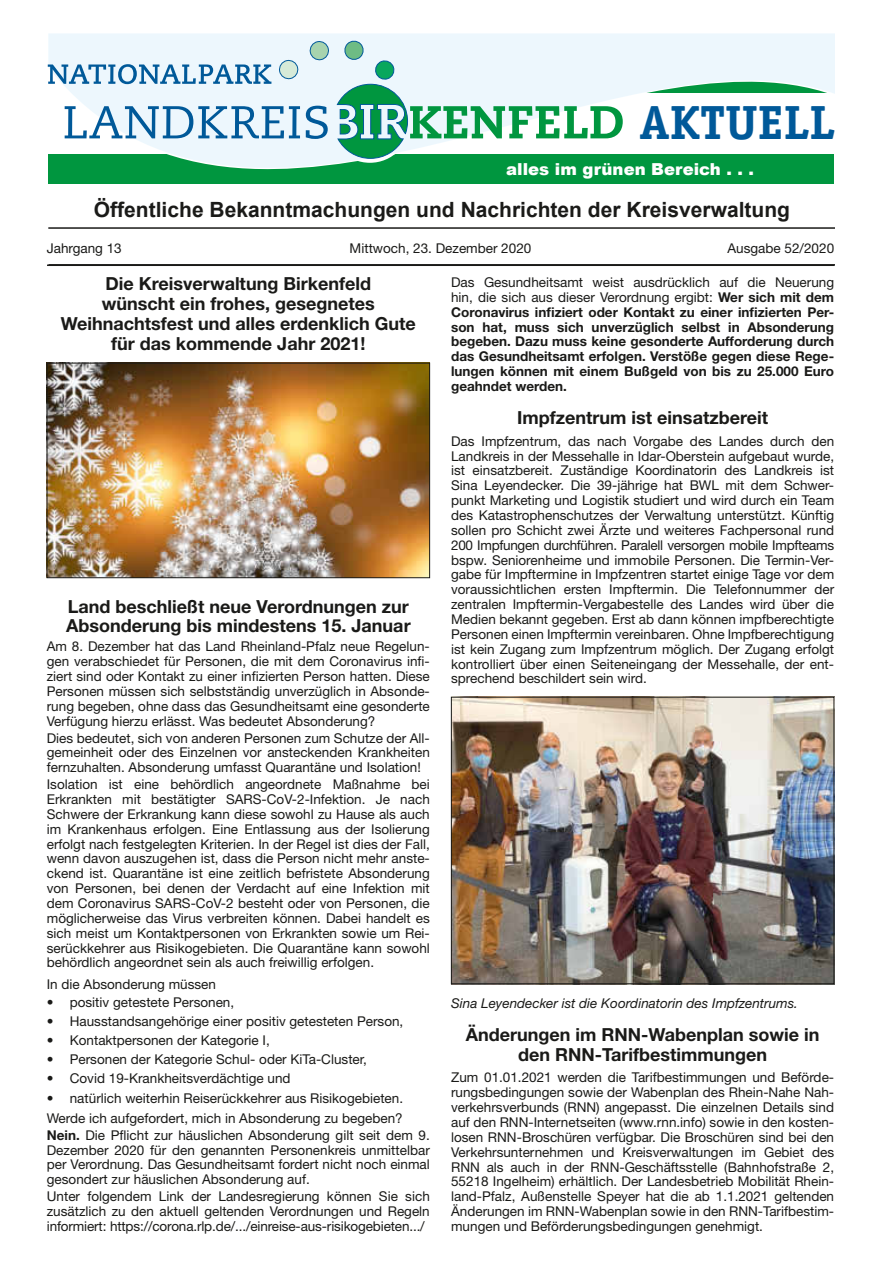
<style>
.page{position:relative;width:881px;height:1263px;background:#fff}
.page>*{position:absolute;margin:0;border:0;box-sizing:border-box;transform-origin:0 0}
.t1{font:700 48px "Officina Serif LT";color:#005999}
.t2{font:700 21px "Arial";color:#1a1a18}
.t3{font:18px/19.8px "Helvetica Neue LT Bold 4";color:#1a1a18;text-align:center}
.t4{font:900 16.5px "Arial";color:#fff}
.t5{font:13.5px/14.9px "Helvetica Neue LT Roman 17";color:#1a1a18;text-align:justify}
.t6{font:13.5px/14.9px "Helvetica Neue LT Bold 4";color:#1a1a18;text-align:justify}
.t7{font:italic 13.5px "Helvetica Neue LT";color:#1a1a18}
.s1{font-family:"Helvetica Neue LT Bold 4"}
</style>
<div class="page">
<div style="left:47px;top:64px;width:786px;height:120px;background:#00963f"></div>
<svg style="left:48px;top:33px;width:785px;height:136px;fill:#edf7fd"></svg>
<svg style="left:48px;top:64px;width:223px;height:20px;background:#92bad6"></svg>
<svg style="left:65px;top:106px;width:262px;height:33px;background:#a3c5dd"></svg>
<svg style="left:277px;top:59px;width:22px;height:21px"></svg>
<svg style="left:308px;top:40px;width:22px;height:21px"></svg>
<svg style="left:336px;top:40px;width:286px;height:119px;background:#b6dfd1"></svg>
<hr style="left:48px;top:227px;width:785px;height:2px;background:#1a1a18">
<hr style="left:47px;top:264px;width:787px;height:2px;background:#1a1a18">
<img style="left:49px;top:365px;width:378px;height:211px">
<div style="left:47px;top:363px;width:382px;height:215px;border:1px solid #1a1a18"></div>
<img style="left:453px;top:699px;width:378px;height:283px">
<div style="left:451px;top:697px;width:382px;height:287px;border:1px solid #1a1a18"></div>
<h1 class="t1" style="left:639px;top:93px;width:197px">AKTUELL</h1>
<p class="t4" style="left:506px;top:157px;width:249px">alles im grünen Bereich . . .</p>
<h2 class="t2" style="left:94px;top:196px;width:697px">Öffentliche Bekanntmachungen und Nachrichten der Kreisverwaltung</h2>
<p class="t5" style="left:47px;top:241px;width:76px">Jahrgang 13</p>
<p class="t5" style="left:349px;top:241px;width:183px">Mittwoch, 23. Dezember 2020</p>
<p class="t5" style="left:727px;top:241px;width:108px">Ausgabe 52/2020</p>
<h3 class="t3" style="left:61px;top:274px;width:356px">Die Kreisverwaltung Birkenfeld<br>wünscht ein frohes, gesegnetes Weihnachtsfest und alles erdenklich Gute für das kommende Jahr 2021!</h3>
<p class="t5" style="left:451px;top:275px;width:384px">Das Gesundheitsamt weist ausdrücklich auf die Neuerung hin, die sich aus dieser Verordnung ergibt: <span class="s1">Wer sich mit dem</span></p>
<p class="t6" style="left:451px;top:304px;width:384px">Coronavirus infiziert oder Kontakt zu einer infizierten Per&shy;son hat, muss sich unverzüglich selbst in Absonderung begeben. Dazu muss keine gesonderte Aufforderung durch das Gesundheitsamt erfolgen. Verstöße gegen diese Rege&shy;lungen können mit einem Bußgeld von bis zu 25.000 Euro geahndet werden.</p>
<h3 class="t3" style="left:517px;top:407px;width:252px">Impfzentrum ist einsatzbereit</h3>
<p class="t5" style="left:451px;top:433px;width:384px">Das Impfzentrum, das nach Vorgabe des Landes durch den Landkreis in der Messehalle in Idar-Oberstein aufgebaut wurde, ist einsatzbereit. Zuständige Koordinatorin des Landkreis ist Sina Leyendecker. Die 39-jährige hat BWL mit dem Schwer&shy;punkt Marketing und Logistik studiert und wird durch ein Team des Katastrophenschutzes der Verwaltung unterstützt. Künftig sollen pro Schicht zwei Ärzte und weiteres Fachpersonal rund 200 Impfungen durchführen. Paralell versorgen mobile Impfteams bspw. Seniorenheime und immobile Personen. Die Termin-Ver&shy;gabe für Impftermine in Impfzentren startet einige Tage vor dem voraussichtlichen ersten Impftermin. Die Telefonnummer der zentralen Impftermin-Vergabestelle des Landes wird über die Medien bekannt gegeben. Erst ab dann können impfberechtigte Personen einen Impftermin vereinbaren. Ohne Impfberechtigung ist kein Zugang zum Impfzentrum möglich. Der Zugang erfolgt kontrolliert über einen Seiteneingang der Messehalle, der ent&shy;sprechend beschildert sein wird.</p>
<h3 class="t3" style="left:66px;top:596px;width:346px;text-align:left">Land beschließt neue Verordnungen zur<br>Absonderung bis mindestens 15. Januar</h3>
<p class="t5" style="left:47px;top:639px;width:384px">Am 8. Dezember hat das Land Rheinland-Pfalz neue Regelun&shy;gen verabschiedet für Personen, die mit dem Coronavirus infi&shy;ziert sind oder Kontakt zu einer infizierten Person hatten. Diese Personen müssen sich selbstständig unverzüglich in Absonde&shy;rung begeben, ohne dass das Gesundheitsamt eine gesonderte Verfügung hierzu erlässt. Was bedeutet Absonderung?</p>
<p class="t5" style="left:47px;top:730px;width:384px">Dies bedeutet, sich von anderen Personen zum Schutze der All&shy;gemeinheit oder des Einzelnen vor ansteckenden Krankheiten fernzuhalten. Absonderung umfasst Quarantäne und Isolation!</p>
<p class="t5" style="left:47px;top:777px;width:384px">Isolation ist eine behördlich angeordnete Maßnahme bei Erkrankten mit bestätigter SARS-CoV-2-Infektion. Je nach Schwere der Erkrankung kann diese sowohl zu Hause als auch im Krankenhaus erfolgen. Eine Entlassung aus der Isolierung erfolgt nach festgelegten Kriterien. In der Regel ist dies der Fall, wenn davon auszugehen ist, dass die Person nicht mehr anste&shy;ckend ist. Quarantäne ist eine zeitlich befristete Absonderung von Personen, bei denen der Verdacht auf eine Infektion mit dem Coronavirus SARS-CoV-2 besteht oder von Personen, die möglicherweise das Virus verbreiten können. Dabei handelt es sich meist um Kontaktpersonen von Erkrankten sowie um Rei&shy;serückkehrer aus Risikogebieten. Die Quarantäne kann sowohl behördlich angeordnet sein als auch freiwillig erfolgen.</p>
<p class="t5" style="left:47px;top:977px;width:171px">In die Absonderung müssen</p>
<p class="t5" style="left:47px;top:994px;width:189px">• positiv getestete Personen,</p>
<p class="t5" style="left:47px;top:1014px;width:358px">• Hausstandsangehörige einer positiv getesteten Person,</p>
<p class="t5" style="left:47px;top:1033px;width:224px">• Kontaktpersonen der Kategorie I,</p>
<p class="t5" style="left:47px;top:1052px;width:321px">• Personen der Kategorie Schul- oder KiTa-Cluster,</p>
<p class="t5" style="left:47px;top:1071px;width:245px">• Covid 19-Krankheitsverdächtige und</p>
<p class="t5" style="left:47px;top:1087px;width:357px;line-height:20.2px">• natürlich weiterhin Reiserückkehrer aus Risikogebieten.<br>Werde ich aufgefordert, mich in Absonderung zu begeben?</p>
<p class="t5" style="left:47px;top:1127px;width:384px"><span class="s1">Nein.</span> Die Pflicht zur häuslichen Absonderung gilt seit dem 9.<br>Dezember 2020 für den genannten Personenkreis unmittelbar per Verordnung. Das Gesundheitsamt fordert nicht noch einmal gesondert zur häuslichen Absonderung auf.</p>
<p class="t5" style="left:47px;top:1189px;width:384px">Unter folgendem Link der Landesregierung können Sie sich zusätzlich zu den aktuell geltenden Verordnungen und Regeln informiert: https://corona.rlp.de/.../einreise-aus-risikogebieten.../</p>
<p class="t7" style="left:451px;top:995px;width:348px">Sina Leyendecker ist die Koordinatorin des Impfzentrums.</p>
<h3 class="t3" style="left:465px;top:1024px;width:355px">Änderungen im RNN-Wabenplan sowie in den RNN-Tarifbestimmungen</h3>
<p class="t5" style="left:451px;top:1070px;width:384px">Zum 01.01.2021 werden die Tarifbestimmungen und Beförde&shy;rungsbedingungen sowie der Wabenplan des Rhein-Nahe Nah&shy;verkehrsverbunds (RNN) angepasst. Die einzelnen Details sind auf den RNN-Internetseiten (www.rnn.info) sowie in den kosten&shy;losen RNN-Broschüren verfügbar. Die Broschüren sind bei den Verkehrsunternehmen und Kreisverwaltungen im Gebiet des RNN als auch in der RNN-Geschäftsstelle (Bahnhofstraße 2, 55218 Ingelheim) erhältlich. Der Landesbetrieb Mobilität Rhein&shy;land-Pfalz, Außenstelle Speyer hat die ab 1.1.2021 geltenden Änderungen im RNN-Wabenplan sowie in den RNN-Tarifbestim&shy;mungen und Beförderungsbedingungen genehmigt.</p>
</div>
